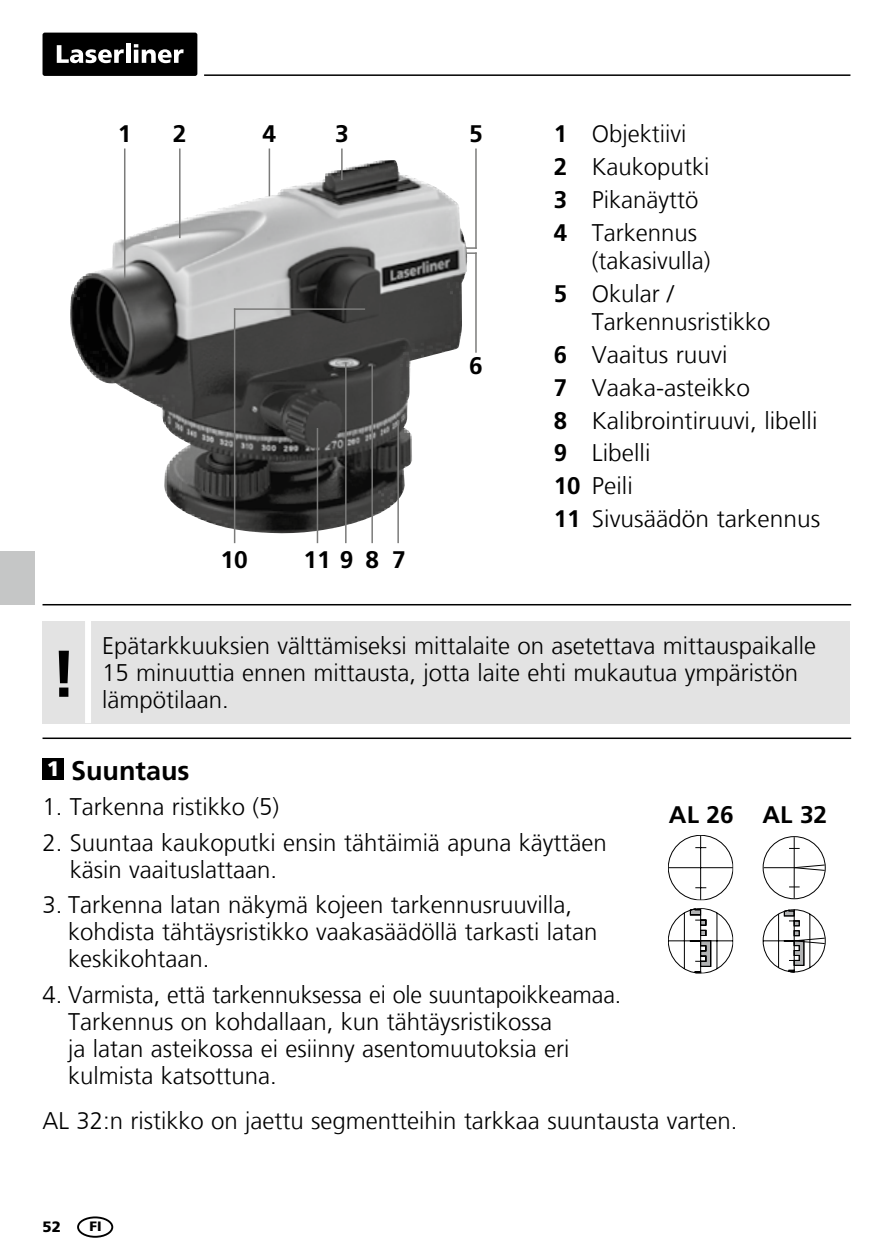
<style>
.page{position:relative;width:893px;height:1259px;background:#fff}
.page>*{position:absolute;margin:0;border:0;box-sizing:border-box;transform-origin:0 0}
.t1{font:700 66px "Frutiger LT Com";color:#000}
.t2{font:700 27px "Frutiger LT Com";color:#000}
.t3{font:300 24px/32.7px "Frutiger LT Com";color:#000}
.t4{font:700 24px "Frutiger LT Com";color:#000}
.t5{font:900 15px "Frutiger LT Com";color:#000}
.t6{font:900 13.5px "Frutiger LT Com";color:#000}
.s1{font-weight:700}
.s2{font-weight:900;font-size:21px;color:#fff}
</style>
<div class="page">
<hr style="left:204px;top:74px;width:646px;height:2px;background:#000">
<div style="left:43px;top:33px;width:154px;height:43px;background:#000;border-radius:2px"></div>
<svg style="left:57px;top:45px;width:67px;height:18px"></svg>
<hr style="left:126px;top:44px;width:4px;height:19px;background:#fff">
<svg style="left:134px;top:44px;width:50px;height:19px"></svg>
<hr style="left:450px;top:247px;width:27px;height:2px;background:#7b7b7a">
<hr style="left:43px;top:737px;width:808px;height:2px;background:#000">
<hr style="left:43px;top:604px;width:808px;height:1px;background:#000">
<svg style="left:762px;top:836px;width:64px;height:63px"></svg>
<svg style="left:762px;top:909px;width:64px;height:63px"></svg>
<img style="left:70px;top:160px;width:397px;height:377px">
<hr style="left:397px;top:420px;width:2px;height:123px;background:#7b7b7a">
<hr style="left:124px;top:148px;width:1px;height:131px;background:#7b7b7a">
<hr style="left:179px;top:148px;width:2px;height:90px;background:#7b7b7a">
<hr style="left:341px;top:148px;width:2px;height:32px;background:#7b7b7a">
<hr style="left:269px;top:148px;width:1px;height:48px;background:#7b7b7a">
<hr style="left:475px;top:148px;width:2px;height:101px;background:#7b7b7a">
<hr style="left:475px;top:252px;width:2px;height:101px;background:#7b7b7a">
<hr style="left:371px;top:365px;width:2px;height:178px;background:#7b7b7a">
<hr style="left:345px;top:362px;width:2px;height:181px;background:#7b7b7a">
<hr style="left:234px;top:308px;width:1px;height:235px;background:#7b7b7a">
<hr style="left:317px;top:428px;width:1px;height:115px;background:#7b7b7a">
<svg style="left:668px;top:835px;width:65px;height:65px"></svg>
<svg style="left:668px;top:908px;width:65px;height:65px"></svg>
<hr style="left:234px;top:308px;width:131px;height:2px;background:#7b7b7a">
<svg style="left:466px;top:252px;width:11px;height:2px"></svg>
<div style="left:0;top:551px;width:34px;height:54px;background:#c5c6c6"></div>
<div style="left:43px;top:758px;width:21px;height:21px;background:#000"></div>
<div style="left:43px;top:621px;width:807px;height:102px;background:#e3e3e3"></div>
<div style="left:85px;top:621px;width:6px;height:102px;background:#fff"></div>
<div style="left:77px;top:1216px;width:36px;height:21px;border:2px solid #000;border-radius:50%"></div>
<h1 class="t1" style="left:51px;top:635px;width:27px">!</h1>
<p class="t4" style="left:118px;top:119px;width:15px">1</p>
<p class="t4" style="left:173px;top:119px;width:15px">2</p>
<p class="t4" style="left:263px;top:119px;width:15px">4</p>
<p class="t4" style="left:335px;top:119px;width:15px">3</p>
<p class="t4" style="left:469px;top:119px;width:15px">5</p>
<p class="t4" style="left:469px;top:352px;width:15px">6</p>
<p class="t4" style="left:221px;top:546px;width:29px">10</p>
<p class="t4" style="left:303px;top:546px;width:104px">11987</p>
<p class="t3" style="left:554px;top:118px;width:157px"><span class="s1">1</span> Objektiivi<br><span class="s1">2</span> Kaukoputki<br><span class="s1">3</span> Pikanäyttö<br><span class="s1">4</span> Tarkennus</p>
<p class="t3" style="left:554px;top:245px;width:158px;text-indent:38px">(takasivulla)<br><span class="s1">5</span> Okular /</p>
<p class="t3" style="left:554px;top:306px;width:268px;text-indent:38px">Tarkennusristikko<br><span class="s1">6</span> Vaaitus ruuvi<br><span class="s1">7</span> Vaaka-asteikko<br><span class="s1">8</span> Kalibrointiruuvi, libelli<br><span class="s1">9</span> Libelli<br><span class="s1">10</span> Peili<br><span class="s1">11</span> Sivusäädön tarkennus</p>
<p class="t3" style="left:102px;top:632px;width:715px;line-height:27px">Epätarkkuuksien välttämiseksi mittalaite on asetettava mittauspaikalle<br>15 minuuttia ennen mittausta, jotta laite ehti mukautua ympäristön</p>
<p class="t3" style="left:102px;top:683px;width:128px">lämpötilaan.</p>
<p class="t2" style="left:47px;top:754px;width:144px"><span class="s2">1</span> Suuntaus</p>
<p class="t3" style="left:43px;top:790px;width:238px">1. Tarkenna ristikko (5)</p>
<p class="t3" style="left:70px;top:829px;width:538px;line-height:27px;text-indent:-27px">2. Suuntaa kaukoputki ensin tähtäimiä apuna käyttäen käsin vaaituslattaan.</p>
<p class="t3" style="left:68px;top:891px;width:531px;line-height:27px;text-indent:-26px">3. Tarkenna latan näkymä kojeen tarkennusruuvilla, kohdista tähtäysristikko vaakasäädöllä tarkasti latan keskikohtaan.</p>
<p class="t3" style="left:68px;top:981px;width:555px;line-height:27px;text-indent:-26px">4. Varmista, että tarkennuksessa ei ole suuntapoikkeamaa.<br>Tarkennus on kohdallaan, kun tähtäysristikossa<br>ja latan asteikossa ei esiinny asentomuutoksia eri kulmista katsottuna.</p>
<p class="t4" style="left:669px;top:801px;width:160px">AL 26 AL 32</p>
<p class="t3" style="left:43px;top:1104px;width:696px">AL 32:n ristikko on jaettu segmentteihin tarkkaa suuntausta varten.</p>
<p class="t5" style="left:43px;top:1217px;width:20px">52</p>
<p class="t6" style="left:90px;top:1218px;width:14px">FI</p>
</div>
